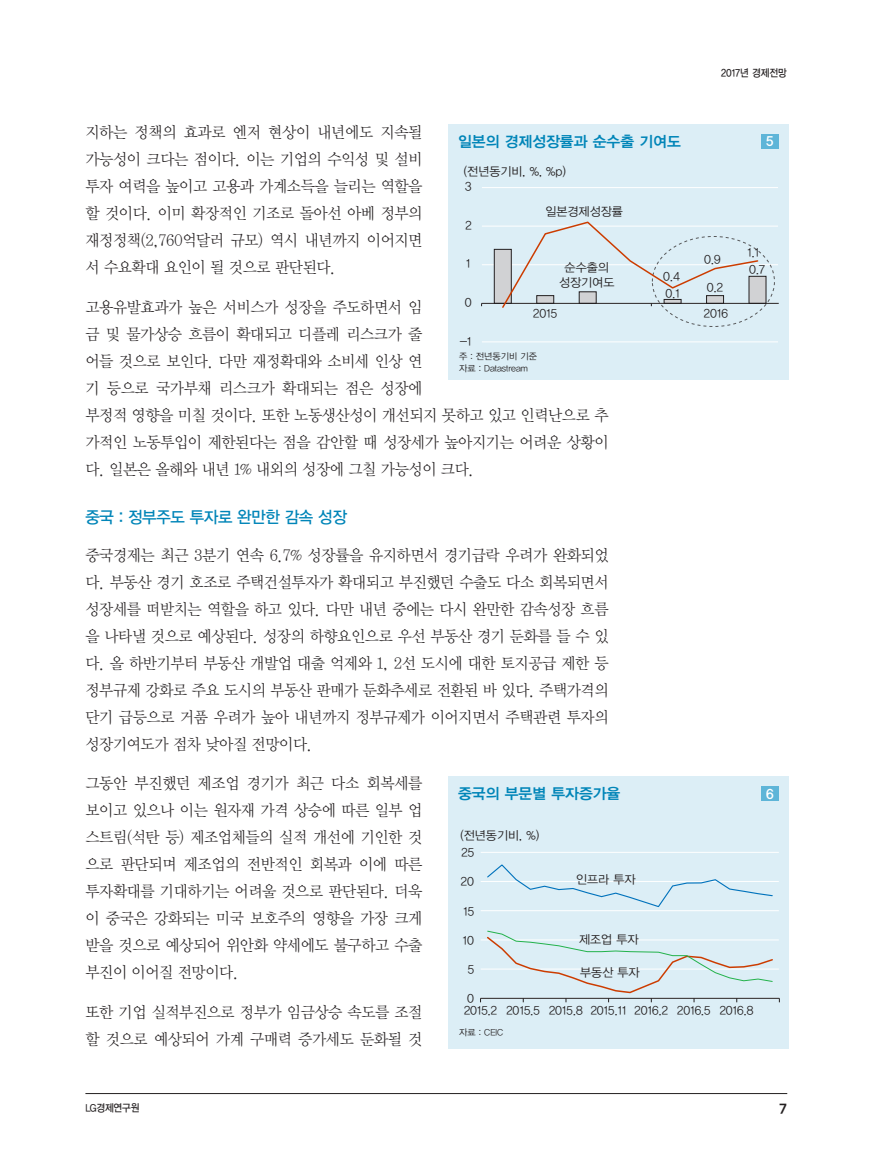
<style>
.page{position:relative;width:872px;height:1157px;background:#fff}
.page>*{position:absolute;margin:0;border:0;box-sizing:border-box;transform-origin:0 0}
._3__원제목{font:16.5px "YDVYGO13";letter-spacing:-.02em;color:#0085b8;scale:.95 1}
._3__본문1{font:15.9px/27px "YDVY Mj O12";letter-spacing:-.03em;color:#231f20;text-align:justify;scale:.95 1}
._8__표_제목{font:15px "YDVYGO14";color:#0085b8}
.t1{font:13.5px "YDVYGO14";color:#fff}
.t2{font:13.5px "YDV Yhead M";color:#231f20}
.t3{font:12px/14.4px "YDVYGO12";color:#231f20;text-align:center}
.t4{font:10.5px "YDVYGO13";color:#231f20;scale:.9 1}
._0__주_자료{font:9px "YDVYGO12";color:#231f20}
</style>
<div class="page">
<hr style="left:85px;top:1093px;width:702px;height:1px;background:#231f20">
<div style="left:448px;top:124px;width:340px;height:255px;background:#dceef6"></div>
<hr style="left:482px;top:187px;width:296px;height:1px;background:#fff">
<hr style="left:482px;top:226px;width:296px;height:1px;background:#fff">
<hr style="left:482px;top:264px;width:296px;height:1px;background:#fff">
<hr style="left:482px;top:341px;width:296px;height:1px;background:#fff">
<hr style="left:481px;top:303px;width:297px;height:1px;background:#231f20">
<svg style="left:494px;top:221px;width:272px;height:88px"></svg>
<div style="left:761px;top:134px;width:17px;height:15px;background:#5eb5d8"></div>
<div style="left:448px;top:776px;width:340px;height:272px;background:#dceef6"></div>
<hr style="left:481px;top:852px;width:298px;height:1px;background:#fff">
<hr style="left:481px;top:881px;width:298px;height:1px;background:#fff">
<hr style="left:481px;top:910px;width:298px;height:1px;background:#fff">
<svg style="left:487px;top:864px;width:286px;height:43px"></svg>
<svg style="left:480px;top:930px;width:300px;height:72px"></svg>
<div style="left:761px;top:786px;width:17px;height:15px;background:#5eb5d8"></div>
<p class="t4" style="left:721px;top:66px;width:74px">2017년 경제전망</p>
<p class="_3__본문1" style="left:85px;top:118px;width:356px">지하는 정책의 효과로 엔저 현상이 내년에도 지속될 가능성이 크다는 점이다. 이는 기업의 수익성 및 설비 투자 여력을 높이고 고용과 가계소득을 늘리는 역할을 할 것이다. 이미 확장적인 기조로 돌아선 아베 정부의 재정정책(2,760억달러 규모) 역시 내년까지 이어지면 서 수요확대 요인이 될 것으로 판단된다.</p>
<p class="_3__본문1" style="left:85px;top:292px;width:552px;text-align:left">고용유발효과가 높은 서비스가 성장을 주도하면서 임<br>금 및 물가상승 흐름이 확대되고 디플레 리스크가 줄<br>어들 것으로 보인다. 다만 재정확대와 소비세 인상 연<br>기 등으로 국가부채 리스크가 확대되는 점은 성장에<br>부정적 영향을 미칠 것이다. 또한 노동생산성이 개선되지 못하고 있고 인력난으로 추 가적인 노동투입이 제한된다는 점을 감안할 때 성장세가 높아지기는 어려운 상황이 다. 일본은 올해와 내년 1% 내외의 성장에 그칠 가능성이 크다.</p>
<p class="_3__원제목" style="left:85px;top:506px;width:276px">중국 : 정부주도 투자로 완만한 감속 성장</p>
<p class="_3__본문1" style="left:85px;top:540px;width:552px">중국경제는 최근 3분기 연속 6.7% 성장률을 유지하면서 경기급락 우려가 완화되었 다. 부동산 경기 호조로 주택건설투자가 확대되고 부진했던 수출도 다소 회복되면서 성장세를 떠받치는 역할을 하고 있다. 다만 내년 중에는 다시 완만한 감속성장 흐름 을 나타낼 것으로 예상된다. 성장의 하향요인으로 우선 부동산 경기 둔화를 들 수 있 다. 올 하반기부터 부동산 개발업 대출 억제와 1, 2선 도시에 대한 토지공급 제한 등 정부규제 강화로 주요 도시의 부동산 판매가 둔화추세로 전환된 바 있다. 주택가격의 단기 급등으로 거품 우려가 높아 내년까지 정부규제가 이어지면서 주택관련 투자의 성장기여도가 점차 낮아질 전망이다.</p>
<p class="_3__본문1" style="left:85px;top:769px;width:356px">그동안 부진했던 제조업 경기가 최근 다소 회복세를 보이고 있으나 이는 원자재 가격 상승에 따른 일부 업 스트림(석탄 등) 제조업체들의 실적 개선에 기인한 것 으로 판단되며 제조업의 전반적인 회복과 이에 따른 투자확대를 기대하기는 어려울 것으로 판단된다. 더욱 이 중국은 강화되는 미국 보호주의 영향을 가장 크게 받을 것으로 예상되어 위안화 약세에도 불구하고 수출 부진이 이어질 전망이다.</p>
<p class="_3__본문1" style="left:85px;top:998px;width:356px">또한 기업 실적부진으로 정부가 임금상승 속도를 조절 할 것으로 예상되어 가계 구매력 증가세도 둔화될 것</p>
<p class="_8__표_제목" style="left:458px;top:131px;width:224px">일본의 경제성장률과 순수출 기여도</p>
<p class="t1" style="left:766px;top:132px;width:9px">5</p>
<p class="t3" style="left:464px;top:163px;width:104px">(전년동기비, %, %p)</p>
<p class="t3" style="left:465px;top:178px;width:8px">3</p>
<p class="t3" style="left:545px;top:203px;width:79px">일본경제성장률</p>
<p class="t3" style="left:465px;top:217px;width:8px">2</p>
<p class="t3" style="left:747px;top:244px;width:13px">1.1</p>
<p class="t3" style="left:704px;top:251px;width:18px">0.9</p>
<p class="t3" style="left:466px;top:256px;width:6px">1</p>
<p class="t3" style="left:559px;top:259px;width:57px">순수출의 성장기여도</p>
<p class="t3" style="left:749px;top:261px;width:17px">0.7</p>
<p class="t3" style="left:663px;top:268px;width:18px">0.4</p>
<p class="t3" style="left:707px;top:279px;width:18px">0.2</p>
<p class="t3" style="left:665px;top:286px;width:16px">0.1</p>
<p class="t3" style="left:465px;top:294px;width:8px">0</p>
<p class="t3" style="left:533px;top:305px;width:25px">2015</p>
<p class="t3" style="left:704px;top:305px;width:26px">2016</p>
<p class="t3" style="left:460px;top:333px;width:13px">-1</p>
<p class="_0__주_자료" style="left:459px;top:350px;width:79px">주 : 전년동기비 기준</p>
<p class="_0__주_자료" style="left:459px;top:362px;width:70px">자료 : Datastream</p>
<p class="_8__표_제목" style="left:458px;top:783px;width:164px">중국의 부문별 투자증가율</p>
<p class="t1" style="left:766px;top:785px;width:9px">6</p>
<p class="t3" style="left:460px;top:827px;width:80px">(전년동기비, %)</p>
<p class="t3" style="left:461px;top:844px;width:14px">25</p>
<p class="t3" style="left:576px;top:871px;width:61px">인프라 투자</p>
<p class="t3" style="left:461px;top:873px;width:15px">20</p>
<p class="t3" style="left:463px;top:903px;width:12px">15</p>
<p class="t3" style="left:579px;top:931px;width:61px">제조업 투자</p>
<p class="t3" style="left:580px;top:964px;width:61px">부동산 투자</p>
<p class="t3" style="left:463px;top:932px;width:13px">10</p>
<p class="t3" style="left:468px;top:961px;width:8px">5</p>
<p class="t3" style="left:467px;top:990px;width:8px">0</p>
<p class="t3" style="left:464px;top:1002px;width:291px">2015.2 2015.5 2015.8 2015.11 2016.2 2016.5 2016.8</p>
<p class="_0__주_자료" style="left:459px;top:1026px;width:46px">자료 : CEIC</p>
<p class="t4" style="left:85px;top:1101px;width:61px">LG경제연구원</p>
<p class="t2" style="left:779px;top:1102px;width:9px">7</p>
</div>
